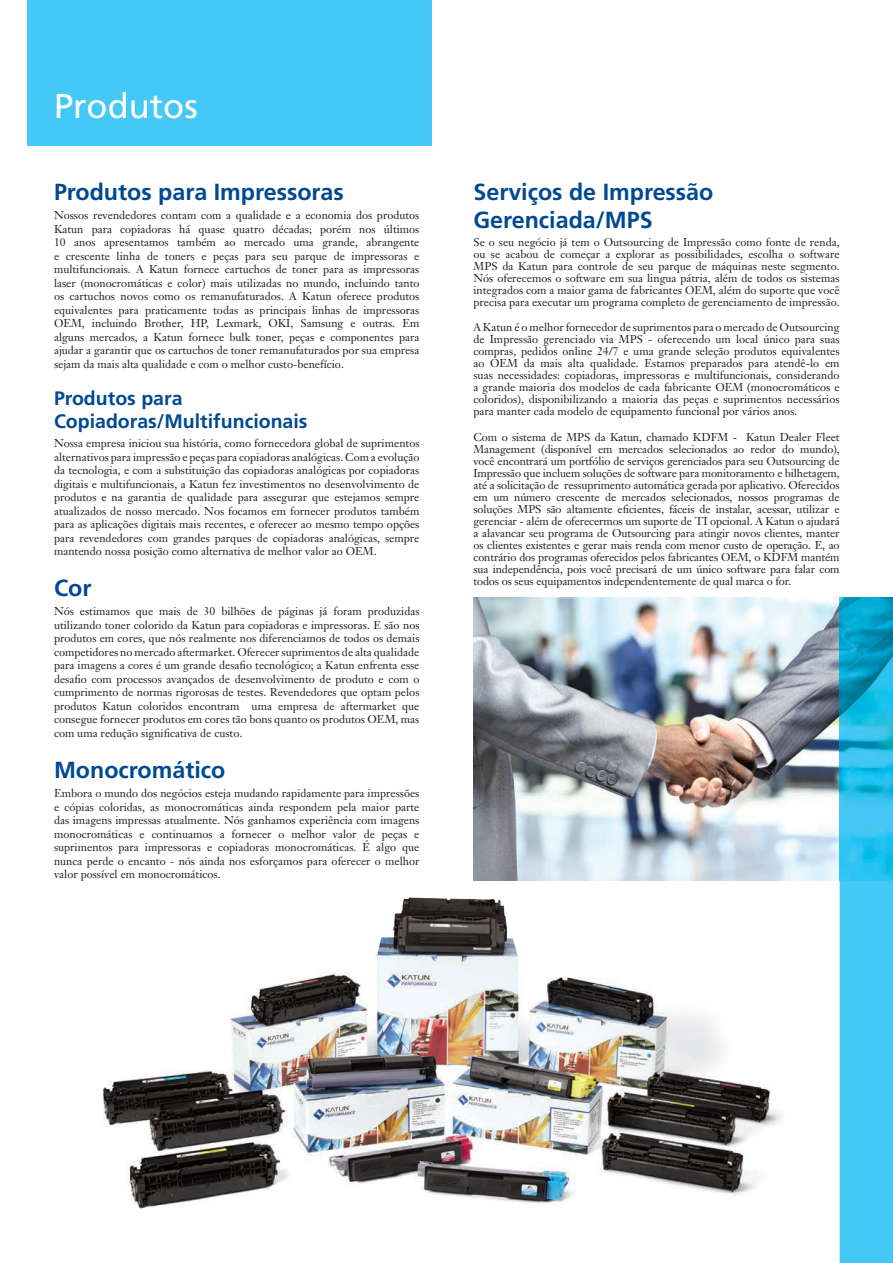
<style>
.page{position:relative;width:893px;height:1263px;background:#fff}
.page>*{position:absolute;margin:0;border:0;box-sizing:border-box;transform-origin:0 0}
.t1{font:34.5px "Frutiger";color:#fff}
.t2{font:700 23.25px/27.9px "Frutiger";color:#014990}
.t3{font:700 19.5px/23.4px "Frutiger";color:#014990}
.t4{font:11.25px/13.5px "Janson Text";color:#231f20;text-align:justify}
</style>
<div class="page">
<div style="left:28px;top:0;width:404px;height:145px;background:#44c8f5"></div>
<img style="left:102px;top:897px;width:680px;height:312px">
<img style="left:473px;top:598px;width:367px;height:283px">
<svg style="left:840px;top:598px;width:53px;height:665px;background:#32beea"></svg>
<h1 class="t1" style="left:54px;top:86px;width:145px">Produtos</h1>
<h2 class="t2" style="left:54px;top:178px;width:291px">Produtos para Impressoras</h2>
<p class="t4" style="left:54px;top:209px;width:367px">Nossos revendedores contam com a qualidade e a economia dos produtos Katun para copiadoras há quase quatro décadas; porém nos últimos 10 anos apresentamos também ao mercado uma grande, abrangente e crescente linha de toners e peças para seu parque de impressoras e multifuncionais. A Katun fornece cartuchos de toner para as impressoras laser (monocromáticas e color) mais utilizadas no mundo, incluindo tanto os cartuchos novos como os remanufaturados. A Katun oferece produtos equivalentes para praticamente todas as principais linhas de impressoras OEM, incluindo Brother, HP, Lexmark, OKI, Samsung e outras. Em alguns mercados, a Katun fornece bulk toner, peças e componentes para ajudar a garantir que os cartuchos de toner remanufaturados por sua empresa sejam da mais alta qualidade e com o melhor custo-benefício.</p>
<h3 class="t3" style="left:54px;top:386px;width:255px">Produtos para<br>Copiadoras/Multifuncionais</h3>
<p class="t4" style="left:54px;top:436px;width:367px">Nossa empresa iniciou sua história, como fornecedora global de suprimentos alternativos para impressão e peças para copiadoras analógicas. Com a evolução da tecnologia, e com a substituição das copiadoras analógicas por copiadoras digitais e multifuncionais, a Katun fez investimentos no desenvolvimento de produtos e na garantia de qualidade para assegurar que estejamos sempre atualizados de nosso mercado. Nos focamos em fornecer produtos também para as aplicações digitais mais recentes, e oferecer ao mesmo tempo opções para revendedores com grandes parques de copiadoras analógicas, sempre mantendo nossa posição como alternativa de melhor valor ao OEM.</p>
<h2 class="t2" style="left:54px;top:574px;width:39px">Cor</h2>
<p class="t4" style="left:54px;top:605px;width:367px">Nós estimamos que mais de 30 bilhões de páginas já foram produzidas utilizando toner colorido da Katun para copiadoras e impressoras. E são nos produtos em cores, que nós realmente nos diferenciamos de todos os demais competidores no mercado aftermarket. Oferecer suprimentos de alta qualidade para imagens a cores é um grande desafio tecnológico; a Katun enfrenta esse desafio com processos avançados de desenvolvimento de produto e com o cumprimento de normas rigorosas de testes. Revendedores que optam pelos produtos Katun coloridos encontram uma empresa de aftermarket que consegue fornecer produtos em cores tão bons quanto os produtos OEM, mas com uma redução significativa de custo.</p>
<h2 class="t2" style="left:54px;top:756px;width:173px">Monocromático</h2>
<p class="t4" style="left:54px;top:786px;width:367px">Embora o mundo dos negócios esteja mudando rapidamente para impressões e cópias coloridas, as monocromáticas ainda respondem pela maior parte das imagens impressas atualmente. Nós ganhamos experiência com imagens monocromáticas e continuamos a fornecer o melhor valor de peças e suprimentos para impressoras e copiadoras monocromáticas. É algo que nunca perde o encanto - nós ainda nos esforçamos para oferecer o melhor valor possível em monocromáticos.</p>
<h2 class="t2" style="left:473px;top:178px;width:241px">Serviços de Impressão<br>Gerenciada/MPS</h2>
<p class="t4" style="left:473px;top:236px;width:368px;line-height:12px">Se o seu negócio já tem o Outsourcing de Impressão como fonte de renda, ou se acabou de começar a explorar as possibilidades, escolha o software MPS da Katun para controle de seu parque de máquinas neste segmento.<br>Nós oferecemos o software em sua lingua pátria, além de todos os sistemas integrados com a maior gama de fabricantes OEM, além do suporte que você precisa para executar um programa completo de gerenciamento de impressão.</p>
<p class="t4" style="left:473px;top:321px;width:368px;line-height:12px">A Katun é o melhor fornecedor de suprimentos para o mercado de Outsourcing de Impressão gerenciado via MPS - oferecendo um local único para suas compras, pedidos online 24/7 e uma grande seleção produtos equivalentes ao OEM da mais alta qualidade. Estamos preparados para atendê-lo em suas necessidades: copiadoras, impressoras e multifuncionais, considerando a grande maioria dos modelos de cada fabricante OEM (monocromáticos e coloridos), disponibilizando a maioria das peças e suprimentos necessários para manter cada modelo de equipamento funcional por vários anos.</p>
<p class="t4" style="left:473px;top:431px;width:368px;line-height:12px">Com o sistema de MPS da Katun, chamado KDFM - Katun Dealer Fleet Management (disponível em mercados selecionados ao redor do mundo), você encontrará um portfólio de serviços gerenciados para seu Outsourcing de Impressão que incluem soluções de software para monitoramento e bilhetagem, até a solicitação de ressuprimento automática gerada por aplicativo. Oferecidos em um número crescente de mercados selecionados, nossos programas de soluções MPS são altamente eficientes, fáceis de instalar, acessar, utilizar e gerenciar - além de oferecermos um suporte de TI opcional. A Katun o ajudará a alavancar seu programa de Outsourcing para atingir novos clientes, manter os clientes existentes e gerar mais renda com menor custo de operação. E, ao contrário dos programas oferecidos pelos fabricantes OEM, o KDFM mantém sua independência, pois você precisará de um único software para falar com todos os seus equipamentos independentemente de qual marca o for.</p>
</div>
